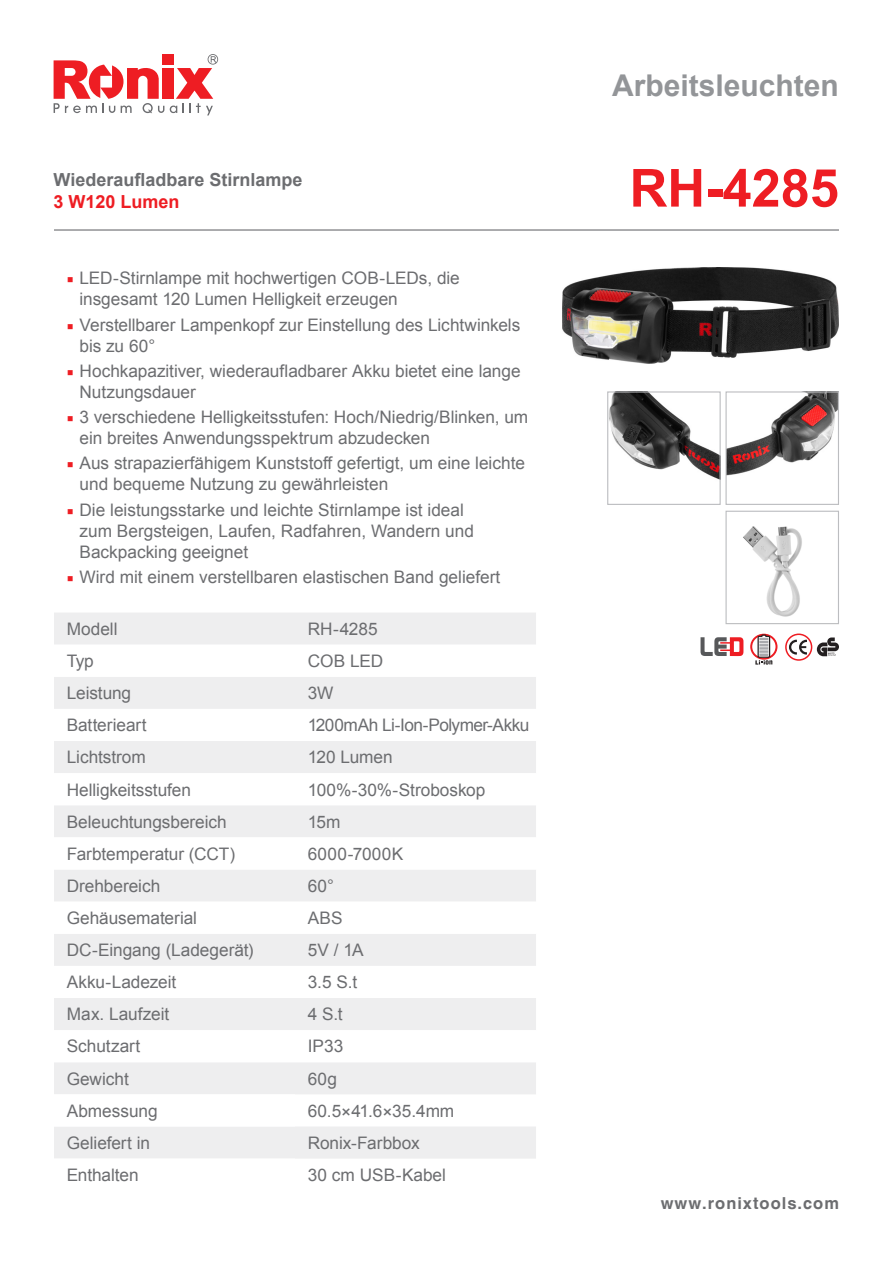
<style>
.page{position:relative;width:893px;height:1263px;background:#fff}
.page>*{position:absolute;margin:0;border:0;box-sizing:border-box;transform-origin:0 0}
.t1{font:700 52.5px "Arial";color:#ee1d23}
.t2{font:700 30px "Arial";color:#939598}
.t3{font:700 18px "Arial";color:#6c6d70}
.t4{font:700 18px "Arial";color:#ee1d23}
.t5{font:17.25px/21px "Arial";color:#6c6d70}
.t6{font:17.25px "Arial";letter-spacing:-.03em;color:#6c6d70}
.t7{font:17.25px "Arial";letter-spacing:.02em;color:#6c6d70}
.t8{font:700 16.5px "Helvetica CE";letter-spacing:.06em;color:#6c6d70}
.s1{font-family:"Minion Pro";color:#ee1d23}
</style>
<div class="page">
<svg style="left:170px;top:54px;width:48px;height:61px"></svg>
<div style="left:162px;top:68px;width:11px;height:31px;background:#ee1d23"></div>
<svg style="left:54px;top:60px;width:110px;height:53px"></svg>
<div style="left:162px;top:54px;width:11px;height:11px;background:#ee1d23"></div>
<div style="left:54px;top:613px;width:482px;height:31px;background:#eeeeef"></div>
<svg style="left:54px;top:677px;width:482px;height:482px;fill:#eeeeef"></svg>
<hr style="left:54px;top:229px;width:785px;height:2px;background:#6c6d70">
<svg style="left:817px;top:637px;width:22px;height:19px"></svg>
<div style="left:785px;top:633px;width:27px;height:28px;border:2px solid #ee1d23;border-radius:50%"></div>
<svg style="left:789px;top:640px;width:18px;height:14px"></svg>
<svg style="left:750px;top:634px;width:27px;height:31px"></svg>
<img style="left:563px;top:267px;width:276px;height:96px">
<img style="left:609px;top:393px;width:110px;height:87px">
<div style="left:607px;top:391px;width:114px;height:114px;border:1px solid #bcbdc0"></div>
<img style="left:727px;top:393px;width:110px;height:83px">
<div style="left:725px;top:391px;width:114px;height:114px;border:1px solid #bcbdc0"></div>
<img style="left:743px;top:526px;width:59px;height:91px">
<div style="left:725px;top:511px;width:114px;height:113px;border:1px solid #bcbdc0"></div>
<svg style="left:700px;top:637px;width:43px;height:19px"></svg>
<p class="t3" style="left:54px;top:168px;width:250px">Wiederaufladbare Stirnlampe</p>
<p class="t4" style="left:54px;top:189px;width:128px">3 W120 Lumen</p>
<p class="t5" style="left:80px;top:268px;width:382px;text-indent:-13px"><span class="s1">■</span> LED-Stirnlampe mit hochwertigen COB-LEDs, die insgesamt 120 Lumen Helligkeit erzeugen</p>
<p class="t5" style="left:80px;top:314px;width:442px;text-indent:-13px"><span class="s1">■</span> Verstellbarer Lampenkopf zur Einstellung des Lichtwinkels bis zu 60°</p>
<p class="t5" style="left:80px;top:360px;width:443px;text-indent:-13px"><span class="s1">■</span> Hochkapazitiver, wiederaufladbarer Akku bietet eine lange<br>Nutzungsdauer</p>
<p class="t5" style="left:80px;top:407px;width:450px;text-indent:-13px"><span class="s1">■</span> 3 verschiedene Helligkeitsstufen: Hoch/Niedrig/Blinken, um ein breites Anwendungsspektrum abzudecken</p>
<p class="t5" style="left:80px;top:453px;width:447px;text-indent:-13px"><span class="s1">■</span> Aus strapazierfähigem Kunststoff gefertigt, um eine leichte und bequeme Nutzung zu gewährleisten</p>
<p class="t5" style="left:80px;top:499px;width:396px;text-indent:-13px"><span class="s1">■</span> Die leistungsstarke und leichte Stirnlampe ist ideal zum Bergsteigen, Laufen, Radfahren, Wandern und<br>Backpacking geeignet</p>
<p class="t5" style="left:67px;top:566px;width:435px"><span class="s1">■</span> Wird mit einem verstellbaren elastischen Band geliefert</p>
<p class="t5" style="left:67px;top:618px;width:52px">Modell</p>
<p class="t5" style="left:308px;top:618px;width:71px">RH-4285</p>
<p class="t5" style="left:67px;top:651px;width:29px">Typ</p>
<p class="t5" style="left:308px;top:651px;width:77px">COB LED</p>
<p class="t5" style="left:67px;top:683px;width:66px">Leistung</p>
<p class="t5" style="left:308px;top:683px;width:27px">3W</p>
<p class="t5" style="left:67px;top:715px;width:81px">Batterieart</p>
<p class="t6" style="left:308px;top:714px;width:223px">1200mAh Li-Ion-Polymer-Akku</p>
<p class="t5" style="left:67px;top:747px;width:81px">Lichtstrom</p>
<p class="t5" style="left:308px;top:747px;width:86px">120 Lumen</p>
<p class="t5" style="left:67px;top:779px;width:126px">Helligkeitsstufen</p>
<p class="t5" style="left:308px;top:779px;width:179px">100%-30%-Stroboskop</p>
<p class="t5" style="left:67px;top:811px;width:162px">Beleuchtungsbereich</p>
<p class="t5" style="left:308px;top:811px;width:34px">15m</p>
<p class="t5" style="left:67px;top:843px;width:170px">Farbtemperatur (CCT)</p>
<p class="t7" style="left:308px;top:842px;width:97px">6000-7000K</p>
<p class="t5" style="left:67px;top:875px;width:95px">Drehbereich</p>
<p class="t5" style="left:308px;top:875px;width:28px">60°</p>
<p class="t5" style="left:67px;top:908px;width:132px">Gehäusematerial</p>
<p class="t5" style="left:308px;top:908px;width:36px">ABS</p>
<p class="t5" style="left:67px;top:940px;width:188px">DC-Eingang (Ladegerät)</p>
<p class="t5" style="left:308px;top:940px;width:58px">5V / 1A</p>
<p class="t5" style="left:67px;top:972px;width:111px">Akku-Ladezeit</p>
<p class="t5" style="left:308px;top:972px;width:51px">3.5 S.t</p>
<p class="t5" style="left:67px;top:1004px;width:104px">Max. Laufzeit</p>
<p class="t5" style="left:308px;top:1004px;width:36px">4 S.t</p>
<p class="t5" style="left:67px;top:1036px;width:75px">Schutzart</p>
<p class="t5" style="left:308px;top:1036px;width:37px">IP33</p>
<p class="t5" style="left:67px;top:1068px;width:64px">Gewicht</p>
<p class="t5" style="left:308px;top:1068px;width:31px">60g</p>
<p class="t5" style="left:67px;top:1100px;width:92px">Abmessung</p>
<p class="t5" style="left:308px;top:1100px;width:148px">60.5×41.6×35.4mm</p>
<p class="t5" style="left:67px;top:1132px;width:85px">Geliefert in</p>
<p class="t5" style="left:308px;top:1132px;width:113px">Ronix-Farbbox</p>
<p class="t5" style="left:67px;top:1164px;width:73px">Enthalten</p>
<p class="t5" style="left:308px;top:1164px;width:140px">30 cm USB-Kabel</p>
<h2 class="t2" style="left:612px;top:65px;width:228px">Arbeitsleuchten</h2>
<p class="t1" style="left:629px;top:153px;width:211px">RH-4285</p>
<p class="t8" style="left:661px;top:1193px;width:180px">www.ronixtools.com</p>
</div>
